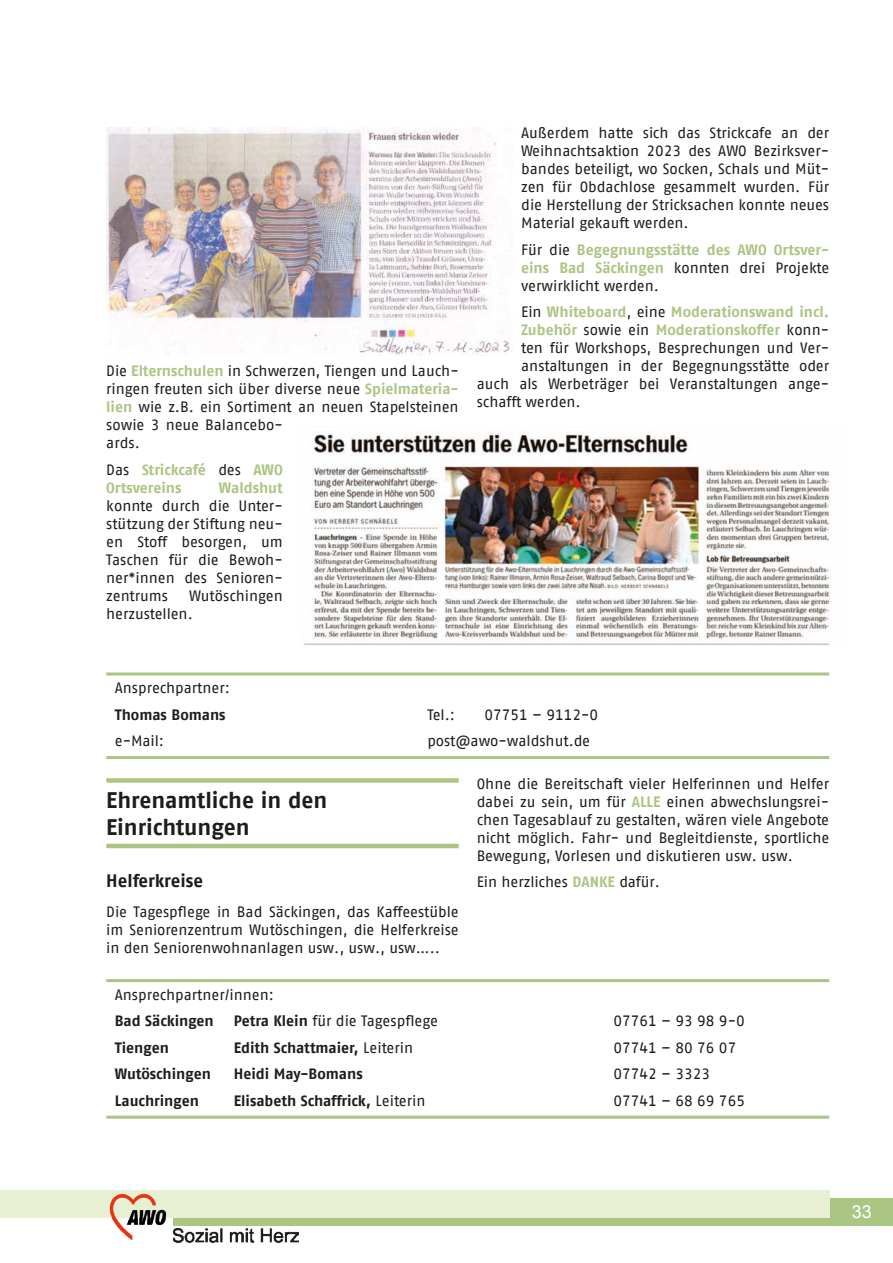
<style>
.page{position:relative;width:893px;height:1263px;background:#fff}
.page>*{position:absolute;margin:0;border:0;box-sizing:border-box;transform-origin:0 0}
.t1{font:700 22.5px/27px "AWO Fago Office";letter-spacing:-.005em;color:#1d1d1b}
.t2{font:700 18px "AWO Fago Office";letter-spacing:-.005em;color:#1d1d1b}
.t3{font:18px "Arial";color:#fff}
.t4{font:15px/18px "AWO Fago Office";color:#1d1d1b;text-align:justify}
.t5{font:700 15px/18px "AWO Fago Office";letter-spacing:-.005em;color:#abc583}
.t6{font:700 15px "AWO Fago Office";letter-spacing:-.005em;color:#1d1d1b}
.s1{font-weight:700;color:#abc583}
.s2{font-weight:400;color:#1d1d1b}
.s3{font-weight:700}
.s4{font-weight:400}
</style>
<div class="page">
<div style="left:173px;top:1198px;width:720px;height:27px;background:#abc583"></div>
<img style="left:102px;top:1217px;width:197px;height:26px">
<div style="left:0;top:1190px;width:829px;height:27px;background:#e7f0d3"></div>
<hr style="left:106px;top:756px;width:723px;height:3px;background:#abc583">
<hr style="left:106px;top:672px;width:723px;height:3px;background:#abc583">
<div style="left:106px;top:778px;width:353px;height:5px;background:#abc583"></div>
<hr style="left:106px;top:844px;width:353px;height:4px;background:#abc583">
<hr style="left:106px;top:1116px;width:723px;height:3px;background:#abc583">
<hr style="left:106px;top:979px;width:723px;height:3px;background:#abc583">
<img style="left:303px;top:432px;width:528px;height:214px">
<img style="left:106px;top:128px;width:404px;height:228px">
<p class="t4" style="left:106px;top:362px;width:354px;text-align:left">Die <span class="s1">Elternschulen</span> in Schwerzen, Tiengen und Lauch&shy;ringen freuten sich über diverse neue <span class="s1">Spielmateria&shy;lien</span> wie z.B. ein Sortiment an neuen Stapelsteinen sowie 3 neue Balancebo-<br>ards.</p>
<p class="t5" style="left:106px;top:460px;width:178px"><span class="s2">Das</span> Strickcafé <span class="s2">des</span> AWO<br>Ortsvereins</p>
<p class="t5" style="left:219px;top:478px;width:65px">Waldshut</p>
<p class="t4" style="left:106px;top:496px;width:178px">konnte durch die Unter&shy;stützung der Stiftung neu&shy;en Stoff besorgen, um Taschen für die Bewoh&shy;ner*innen des Senioren&shy;zentrums</p>
<p class="t4" style="left:106px;top:586px;width:178px;text-indent:83px">Wutöschingen herzustellen.</p>
<p class="t4" style="left:521px;top:124px;width:310px">Außerdem hatte sich das Strickcafe an der Weihnachtsaktion 2023 des AWO Bezirksver&shy;bandes beteiligt, wo Socken, Schals und Müt&shy;zen für Obdachlose gesammelt wurden. Für die Herstellung der Stricksachen konnte neues Material gekauft werden.</p>
<p class="t5" style="left:521px;top:240px;width:310px;text-align:justify"><span class="s2">Für die</span> Begegnungsstätte des AWO Ortsver&shy;eins Bad Säckingen <span class="s2">konnten drei Projekte verwirklicht werden.</span></p>
<p class="t5" style="left:521px;top:303px;width:310px"><span class="s2">Ein</span> Whiteboard<span class="s2">, eine</span> Moderationswand incl.</p>
<p class="t5" style="left:521px;top:321px;width:310px">Zubehör <span class="s2">sowie ein</span> Moderationskoffer <span class="s2">konn-</span></p>
<p class="t4" style="left:521px;top:339px;width:310px">ten für Workshops, Besprechungen und Ver-</p>
<p class="t4" style="left:521px;top:357px;width:310px">anstaltungen in der Begegnungsstätte oder</p>
<p class="t4" style="left:477px;top:375px;width:354px">auch als Werbeträger bei Veranstaltungen ange-</p>
<p class="t4" style="left:477px;top:393px;width:105px">schafft werden.</p>
<p class="t4" style="left:115px;top:679px;width:117px">Ansprechpartner:</p>
<p class="t6" style="left:115px;top:705px;width:112px">Thomas Bomans</p>
<p class="t4" style="left:427px;top:705px;width:29px">Tel.:</p>
<p class="t4" style="left:484px;top:705px;width:115px">07751 – 9112-0</p>
<p class="t4" style="left:115px;top:732px;width:51px">e-Mail:</p>
<p class="t4" style="left:427px;top:732px;width:164px">post@awo-waldshut.de</p>
<h1 class="t1" style="left:106px;top:786px;width:223px">Ehrenamtliche in den<br>Einrichtungen</h1>
<p class="t2" style="left:106px;top:870px;width:98px">Helferkreise</p>
<p class="t4" style="left:106px;top:903px;width:354px">Die Tagespflege in Bad Säckingen, das Kaffeestüble im Seniorenzentrum Wutöschingen, die Helferkreise in den Seniorenwohnanlagen usw., usw., usw…..</p>
<p class="t4" style="left:477px;top:774px;width:354px">Ohne die Bereitschaft vieler Helferinnen und Helfer dabei zu sein, um für <span class="s1">ALLE</span> einen abwechslungsrei&shy;chen Tagesablauf zu gestalten, wären viele Angebote nicht möglich. Fahr- und Begleitdienste, sportliche Bewegung, Vorlesen und diskutieren usw. usw.</p>
<p class="t4" style="left:477px;top:873px;width:185px">Ein herzliches <span class="s1">DANKE</span> dafür.</p>
<p class="t4" style="left:115px;top:985px;width:161px">Ansprechpartner/innen:</p>
<p class="t6" style="left:115px;top:1012px;width:101px">Bad Säckingen</p>
<p class="t4" style="left:234px;top:1012px;width:206px"><span class="s3">Petra Klein</span> für die Tagespflege</p>
<p class="t4" style="left:613px;top:1012px;width:133px">07761 – 93 98 9-0</p>
<p class="t6" style="left:115px;top:1038px;width:56px">Tiengen</p>
<p class="t6" style="left:234px;top:1038px;width:181px">Edith Schattmaier, <span class="s4">Leiterin</span></p>
<p class="t4" style="left:613px;top:1038px;width:125px">07741 – 80 76 07</p>
<p class="t6" style="left:115px;top:1065px;width:98px">Wutöschingen</p>
<p class="t6" style="left:234px;top:1065px;width:130px">Heidi May-Bomans</p>
<p class="t4" style="left:613px;top:1065px;width:98px">07742 – 3323</p>
<p class="t6" style="left:115px;top:1091px;width:86px">Lauchringen</p>
<p class="t6" style="left:234px;top:1091px;width:193px">Elisabeth Schaffrick, <span class="s4">Leiterin</span></p>
<p class="t4" style="left:613px;top:1091px;width:133px">07741 – 68 69 765</p>
<p class="t3" style="left:852px;top:1200px;width:22px">33</p>
</div>
